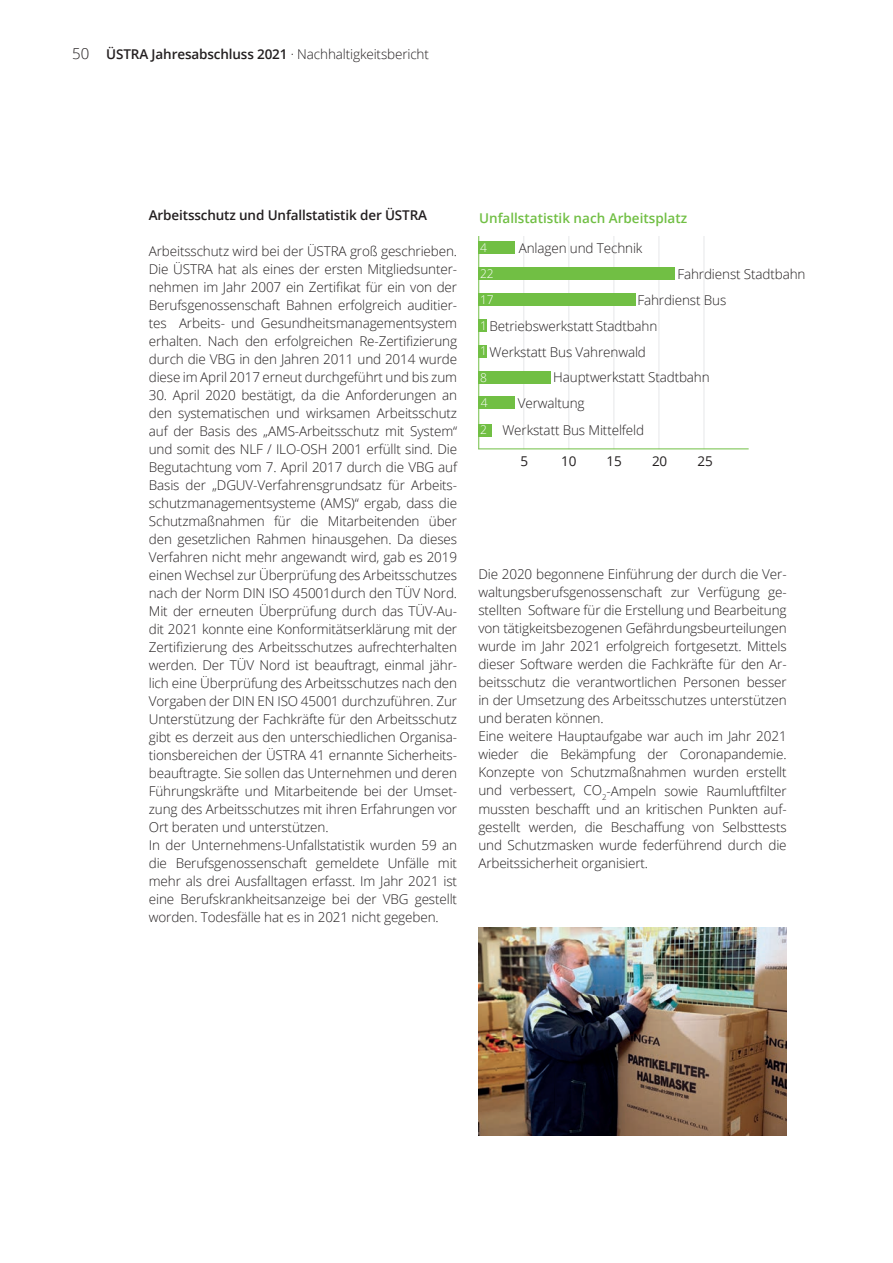
<style>
.page{position:relative;width:893px;height:1263px;background:#fff}
.page>*{position:absolute;margin:0;border:0;box-sizing:border-box;transform-origin:0 0}
.t1{font:300 13.5px/18px "Open Sans";letter-spacing:-.01em;color:#231f20}
.t2{font:600 13.5px "Open Sans";letter-spacing:-.01em;color:#231f20}
.t3{font:600 13.5px "Open Sans";color:#71bf44}
.t4{font:13.5px "Open Sans";letter-spacing:-.01em;color:#231f20}
.t5{font:300 12px/25.8px "Open Sans";color:#fff}
.s1{font-weight:300;font-size:15px}
.s2{font-weight:300}
.s3{font-size:12px;color:#fff}
</style>
<div class="page">
<hr style="left:478px;top:236px;width:1px;height:213px;background:#71bf44">
<hr style="left:523px;top:236px;width:1px;height:213px;background:#e6e7e9">
<hr style="left:568px;top:236px;width:1px;height:213px;background:#e6e7e9">
<hr style="left:613px;top:236px;width:1px;height:213px;background:#e6e7e9">
<hr style="left:659px;top:236px;width:1px;height:213px;background:#e6e7e9">
<hr style="left:704px;top:236px;width:1px;height:213px;background:#e6e7e9">
<hr style="left:478px;top:448px;width:271px;height:1px;background:#71bf44">
<div style="left:478px;top:396px;width:37px;height:13px;background:#71bf44"></div>
<div style="left:479px;top:371px;width:72px;height:12px;background:#71bf44"></div>
<div style="left:478px;top:345px;width:8px;height:13px;background:#71bf44"></div>
<div style="left:478px;top:319px;width:8px;height:13px;background:#71bf44"></div>
<div style="left:478px;top:293px;width:158px;height:13px;background:#71bf44"></div>
<div style="left:478px;top:267px;width:196px;height:13px;background:#71bf44"></div>
<div style="left:478px;top:242px;width:37px;height:12px;background:#71bf44"></div>
<img style="left:478px;top:928px;width:309px;height:207px">
<div style="left:478px;top:424px;width:14px;height:12px;background:#71bf44"></div>
<p class="t2" style="left:72px;top:45px;width:358px"><span class="s1">50</span> ÜSTRA Jahresabschluss 2021 <span class="s2">· Nachhaltigkeitsbericht</span></p>
<p class="t2" style="left:149px;top:205px;width:280px">Arbeitsschutz und Unfallstatistik der ÜSTRA</p>
<p class="t1" style="left:149px;top:241px;width:310px;text-align:justify">Arbeitsschutz wird bei der ÜSTRA groß geschrieben.<br>Die ÜSTRA hat als eines der ersten Mitgliedsunter&shy;nehmen im Jahr 2007 ein Zertifikat für ein von der Berufsgenossenschaft Bahnen erfolgreich auditier&shy;tes Arbeits- und Gesundheitsmanagementsystem erhalten. Nach den erfolgreichen Re-Zertifizierung durch die VBG in den Jahren 2011 und 2014 wurde diese im April 2017 erneut durchgeführt und bis zum</p>
<p class="t1" style="left:149px;top:385px;width:310px">30. April 2020 bestätigt, da die Anforderungen an den systematischen und wirksamen Arbeitsschutz auf der Basis des „AMS-Arbeitsschutz mit System“ und somit des NLF / ILO-OSH 2001 erfüllt sind. Die Begutachtung vom 7. April 2017 durch die VBG auf Basis der „DGUV-Verfahrensgrundsatz für Arbeits&shy;schutzmanagementsysteme (AMS)“ ergab, dass die Schutzmaßnahmen für die Mitarbeitenden über den gesetzlichen Rahmen hinausgehen. Da dieses Verfahren nicht mehr angewandt wird, gab es 2019 einen Wechsel zur Überprüfung des Arbeitsschutzes nach der Norm DIN ISO 45001durch den TÜV Nord.<br>Mit der erneuten Überprüfung durch das TÜV-Au&shy;dit 2021 konnte eine Konformitätserklärung mit der Zertifizierung des Arbeitsschutzes aufrechterhalten werden. Der TÜV Nord ist beauftragt, einmal jähr&shy;lich eine Überprüfung des Arbeitsschutzes nach den Vorgaben der DIN EN ISO 45001 durchzuführen. Zur Unterstützung der Fachkräfte für den Arbeitsschutz gibt es derzeit aus den unterschiedlichen Organisa&shy;tionsbereichen der ÜSTRA 41 ernannte Sicherheits&shy;beauftragte. Sie sollen das Unternehmen und deren Führungskräfte und Mitarbeitende bei der Umset&shy;zung des Arbeitsschutzes mit ihren Erfahrungen vor Ort beraten und unterstützen.<br>In der Unternehmens-Unfallstatistik wurden 59 an die Berufsgenossenschaft gemeldete Unfälle mit mehr als drei Ausfalltagen erfasst. Im Jahr 2021 ist eine Berufskrankheitsanzeige bei der VBG gestellt worden. Todesfälle hat es in 2021 nicht gegeben.</p>
<p class="t3" style="left:479px;top:209px;width:210px">Unfallstatistik nach Arbeitsplatz</p>
<p class="t5" style="left:480px;top:234px;width:8px">4</p>
<p class="t1" style="left:519px;top:239px;width:125px">Anlagen und Technik</p>
<p class="t1" style="left:677px;top:265px;width:130px">Fahrdienst Stadtbahn</p>
<p class="t1" style="left:637px;top:290px;width:90px">Fahrdienst Bus</p>
<p class="t1" style="left:489px;top:316px;width:169px">Betriebswerkstatt Stadtbahn</p>
<p class="t1" style="left:489px;top:342px;width:158px">Werkstatt Bus Vahrenwald</p>
<p class="t1" style="left:553px;top:368px;width:158px">Hauptwerkstatt Stadtbahn</p>
<p class="t1" style="left:518px;top:394px;width:68px">Verwaltung</p>
<p class="t5" style="left:480px;top:260px;width:15px">22<br>17</p>
<p class="t5" style="left:480px;top:312px;width:8px">1</p>
<p class="t5" style="left:480px;top:338px;width:8px">1</p>
<p class="t5" style="left:480px;top:364px;width:8px">8</p>
<p class="t5" style="left:481px;top:389px;width:8px">4</p>
<p class="t1" style="left:480px;top:421px;width:165px"><span class="s3">2</span> Werkstatt Bus Mittelfeld</p>
<p class="t4" style="left:520px;top:451px;width:9px">5</p>
<p class="t4" style="left:561px;top:451px;width:17px">10</p>
<p class="t4" style="left:607px;top:451px;width:17px">15</p>
<p class="t4" style="left:652px;top:451px;width:17px">20</p>
<p class="t4" style="left:697px;top:451px;width:17px">25</p>
<p class="t1" style="left:478px;top:565px;width:310px">Die 2020 begonnene Einführung der durch die Ver&shy;waltungsberufsgenossenschaft zur Verfügung ge&shy;stellten Software für die Erstellung und Bearbeitung von tätigkeitsbezogenen Gefährdungsbeurteilungen wurde im Jahr 2021 erfolgreich fortgesetzt. Mittels dieser Software werden die Fachkräfte für den Ar&shy;beitsschutz die verantwortlichen Personen besser in der Umsetzung des Arbeitsschutzes unterstützen und beraten können.<br>Eine weitere Hauptaufgabe war auch im Jahr 2021 wieder die Bekämpfung der Coronapandemie.<br>Konzepte von Schutzmaßnahmen wurden erstellt und verbessert, CO<sub>2</sub>-Ampeln sowie Raumluftfilter mussten beschafft und an kritischen Punkten auf&shy;gestellt werden, die Beschaffung von Selbsttests und Schutzmasken wurde federführend durch die Arbeitssicherheit organisiert.</p>
</div>
